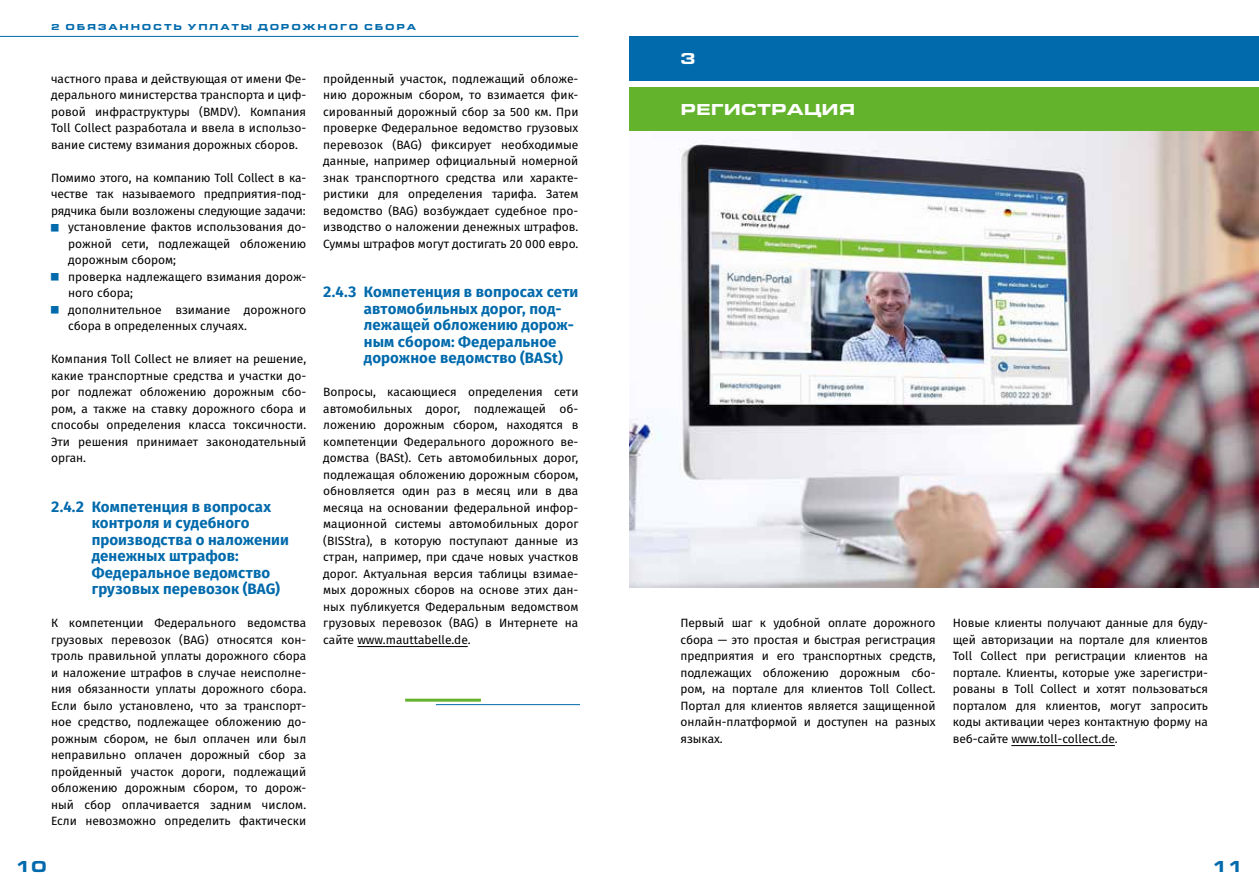
<style>
.page{position:relative;width:1259px;height:893px;background:#fff}
.page>*{position:absolute;margin:0;border:0;box-sizing:border-box;transform-origin:0 0}
.t1{font:900 16.5px "Eurostile OT Ext";color:#fff}
.t2{font:900 16.5px "Eurostile OT Ext";color:#006aac}
.t3{font:700 15px/16.5px "Fira Sans";letter-spacing:.005em;color:#006aac}
.t4{font:12px/16.5px "Fira Sans";color:#000;text-align:justify}
.t5{font:900 9px "Eurostile OT Ext";letter-spacing:.2em;color:#006aac}
</style>
<div class="page">
<div style="left:629px;top:36px;width:630px;height:45px;background:#006aac"></div>
<div style="left:629px;top:87px;width:630px;height:45px;background:#64b32c"></div>
<hr style="left:0;top:36px;width:578px;height:1px;background:#006aac">
<hr style="left:357px;top:646px;width:111px;height:1px;background:#000">
<hr style="left:1011px;top:745px;width:104px;height:1px;background:#000">
<img style="left:629px;top:132px;width:630px;height:455px">
<hr style="left:436px;top:704px;width:144px;height:1px;background:#006aac">
<hr style="left:405px;top:699px;width:76px;height:3px;background:#64b32c">
<p class="t5" style="left:51px;top:22px;width:366px">2 ОБЯЗАННОСТЬ УПЛАТЫ ДОРОЖНОГО СБОРА</p>
<p class="t4" style="left:51px;top:70px;width:257px">частного права и действующая от имени Фе&shy;дерального министерства транспорта и циф&shy;ровой инфраструктуры (BMDV). Компания Toll Collect разработала и ввела в использо&shy;вание систему взимания дорожных сборов.</p>
<p class="t4" style="left:51px;top:169px;width:257px">Помимо этого, на компанию Toll Collect в ка-</p>
<p class="t4" style="left:51px;top:185px;width:257px">честве так называемого предприятия-под-</p>
<p class="t4" style="left:51px;top:202px;width:256px">рядчика были возложены следующие задачи:</p>
<p class="t4" style="left:68px;top:218px;width:240px">установление фактов использования до-</p>
<p class="t4" style="left:68px;top:235px;width:240px">рожной сети, подлежащей обложению</p>
<p class="t4" style="left:68px;top:251px;width:110px">дорожным сбором;</p>
<p class="t4" style="left:68px;top:268px;width:240px">проверка надлежащего взимания дорож-</p>
<p class="t4" style="left:68px;top:284px;width:67px">ного сбора;</p>
<p class="t4" style="left:68px;top:301px;width:240px">дополнительное взимание дорожного</p>
<p class="t4" style="left:68px;top:317px;width:180px">сбора в определенных случаях.</p>
<p class="t4" style="left:51px;top:350px;width:257px">Компания Toll Collect не влияет на решение, какие транспортные средства и участки до&shy;рог подлежат обложению дорожным сбо&shy;ром, а также на ставку дорожного сбора и способы определения класса токсичности.<br>Эти решения принимает законодательный орган.</p>
<p class="t3" style="left:92px;top:497px;width:199px;text-indent:-41px">2.4.2 Компетенция в вопросах контроля и судебного производства о наложении денежных штрафов:<br>Федеральное ведомство грузовых перевозок (BAG)</p>
<p class="t4" style="left:51px;top:614px;width:257px">К компетенции Федерального ведомства грузовых перевозок (BAG) относятся кон&shy;троль правильной уплаты дорожного сбора и наложение штрафов в случае неисполне&shy;ния обязанности уплаты дорожного сбора.<br>Если было установлено, что за транспорт&shy;ное средство, подлежащее обложению до&shy;рожным сбором, не был оплачен или был неправильно оплачен дорожный сбор за пройденный участок дороги, подлежащий обложению дорожным сбором, то дорож&shy;ный сбор оплачивается задним числом.<br>Если невозможно определить фактически</p>
<p class="t4" style="left:323px;top:70px;width:257px">пройденный участок, подлежащий обложе&shy;нию дорожным сбором, то взимается фик&shy;сированный дорожный сбор за 500 км. При проверке Федеральное ведомство грузовых перевозок (BAG) фиксирует необходимые данные, например официальный номерной знак транспортного средства или характе&shy;ристики для определения тарифа. Затем ведомство (BAG) возбуждает судебное про&shy;изводство о наложении денежных штрафов.<br>Суммы штрафов могут достигать 20 000 евро.</p>
<p class="t3" style="left:364px;top:282px;width:216px;text-indent:-41px">2.4.3 Компетенция в вопросах сети автомобильных дорог, под&shy;лежащей обложению дорож&shy;ным сбором: Федеральное дорожное ведомство (BASt)</p>
<p class="t4" style="left:323px;top:383px;width:257px">Вопросы, касающиеся определения сети автомобильных дорог, подлежащей об&shy;ложению дорожным сбором, находятся в компетенции Федерального дорожного ве&shy;домства (BASt). Сеть автомобильных дорог, подлежащая обложению дорожным сбором, обновляется один раз в месяц или в два месяца на основании федеральной инфор&shy;мационной системы автомобильных дорог (BISStra), в которую поступают данные из стран, например, при сдаче новых участков дорог. Актуальная версия таблицы взимае&shy;мых дорожных сборов на основе этих дан&shy;ных публикуется Федеральным ведомством грузовых перевозок (BAG) в Интернете на сайте www.mauttabelle.de.</p>
<h1 class="t1" style="left:680px;top:49px;width:17px">3</h1>
<h1 class="t1" style="left:680px;top:100px;width:176px">РЕГИСТРАЦИЯ</h1>
<p class="t4" style="left:680px;top:614px;width:257px">Первый шаг к удобной оплате дорожного сбора — это простая и быстрая регистрация предприятия и его транспортных средств, подлежащих обложению дорожным сбо&shy;ром, на портале для клиентов Toll Collect.<br>Портал для клиентов является защищенной онлайн-платформой и доступен на разных языках.</p>
<p class="t4" style="left:952px;top:614px;width:257px">Новые клиенты получают данные для буду&shy;щей авторизации на портале для клиентов Toll Collect при регистрации клиентов на портале. Клиенты, которые уже зарегистри&shy;рованы в Toll Collect и хотят пользоваться порталом для клиентов, могут запросить коды активации через контактную форму на веб-сайте www.toll-collect.de.</p>
<h1 class="t2" style="left:15px;top:857px;width:33px">10</h1>
<h1 class="t2" style="left:1212px;top:857px;width:33px">11</h1>
</div>
